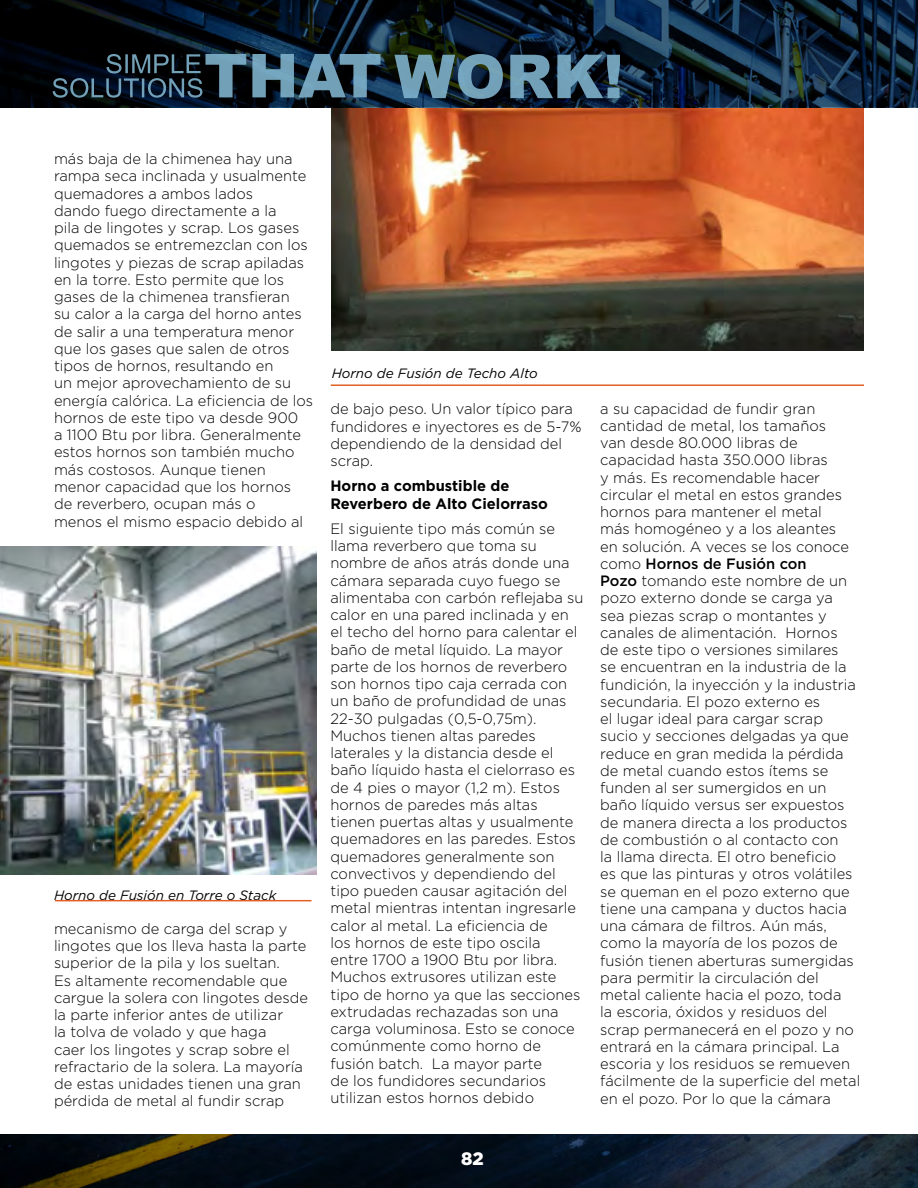
<style>
.page{position:relative;width:918px;height:1188px;background:#fff}
.page>*{position:absolute;margin:0;border:0;box-sizing:border-box;transform-origin:0 0}
.t1{font:900 18px "Gotham";color:#fff}
.t2{font:300 15px/17.2px "Gotham";color:#000}
.t3{font:700 15px/17.2px "Gotham";color:#000}
.t4{font:italic 13.5px "Gotham";color:#000}
.s1{font-weight:500}
</style>
<div class="page">
<img style="left:0;top:1134px;width:918px;height:54px">
<svg style="left:0;top:0;width:918px;height:106px;background:#162938"></svg>
<img style="left:0;top:546px;width:316px;height:328px">
<hr style="left:55px;top:900px;width:257px;height:1px;background:#e26024">
<img style="left:332px;top:108px;width:532px;height:243px">
<hr style="left:331px;top:384px;width:533px;height:2px;background:#e26024">
<p class="t2" style="left:54px;top:150px;width:261px">más baja de la chimenea hay una rampa seca inclinada y usualmente quemadores a ambos lados<br>dando fuego directamente a la<br>pila de lingotes y scrap. Los gases quemados se entremezclan con los lingotes y piezas de scrap apiladas en la torre. Esto permite que los gases de la chimenea transfieran<br>su calor a la carga del horno antes de salir a una temperatura menor que los gases que salen de otros tipos de hornos, resultando en<br>un mejor aprovechamiento de su energía calórica. La eficiencia de los hornos de este tipo va desde 900<br>a 1100 Btu por libra. Generalmente estos hornos son también mucho más costosos. Aunque tienen menor capacidad que los hornos de reverbero, ocupan más o<br>menos el mismo espacio debido al</p>
<p class="t4" style="left:54px;top:887px;width:224px">Horno de Fusión en Torre o Stack</p>
<p class="t2" style="left:54px;top:919px;width:256px">mecanismo de carga del scrap y lingotes que los lleva hasta la parte superior de la pila y los sueltan.<br>Es altamente recomendable que cargue la solera con lingotes desde la parte inferior antes de utilizar<br>la tolva de volado y que haga<br>caer los lingotes y scrap sobre el refractario de la solera. La mayoría de estas unidades tienen una gran pérdida de metal al fundir scrap</p>
<p class="t4" style="left:332px;top:365px;width:208px">Horno de Fusión de Techo Alto</p>
<p class="t2" style="left:330px;top:400px;width:253px">de bajo peso. Un valor típico para fundidores e inyectores es de 5-7% dependiendo de la densidad del scrap.</p>
<p class="t3" style="left:330px;top:477px;width:219px">Horno a combustible de<br>Reverbero de Alto Cielorraso</p>
<p class="t2" style="left:330px;top:520px;width:255px">El siguiente tipo más común se llama reverbero que toma su nombre de años atrás donde una cámara separada cuyo fuego se alimentaba con carbón reflejaba su calor en una pared inclinada y en el techo del horno para calentar el baño de metal líquido. La mayor parte de los hornos de reverbero son hornos tipo caja cerrada con un baño de profundidad de unas<br>22-30 pulgadas (0,5-0,75m).<br>Muchos tienen altas paredes laterales y la distancia desde el baño líquido hasta el cielorraso es de 4 pies o mayor (1,2 m). Estos hornos de paredes más altas tienen puertas altas y usualmente quemadores en las paredes. Estos quemadores generalmente son convectivos y dependiendo del tipo pueden causar agitación del metal mientras intentan ingresarle calor al metal. La eficiencia de<br>los hornos de este tipo oscila<br>entre 1700 a 1900 Btu por libra.<br>Muchos extrusores utilizan este tipo de horno ya que las secciones extrudadas rechazadas son una carga voluminosa. Esto se conoce comúnmente como horno de fusión batch. La mayor parte<br>de los fundidores secundarios utilizan estos hornos debido</p>
<p class="t1" style="left:461px;top:1146px;width:24px">82</p>
<p class="t2" style="left:600px;top:399px;width:262px">a su capacidad de fundir gran cantidad de metal, los tamaños<br>van desde 80.000 libras de capacidad hasta 350.000 libras<br>y más. Es recomendable hacer circular el metal en estos grandes hornos para mantener el metal<br>más homogéneo y a los aleantes<br>en solución. A veces se los conoce como <span class="s1">Hornos de Fusión con<br>Pozo</span> tomando este nombre de un pozo externo donde se carga ya sea piezas scrap o montantes y canales de alimentación. Hornos<br>de este tipo o versiones similares<br>se encuentran en la industria de la fundición, la inyección y la industria secundaria. El pozo externo es<br>el lugar ideal para cargar scrap sucio y secciones delgadas ya que reduce en gran medida la pérdida de metal cuando estos ítems se funden al ser sumergidos en un baño líquido versus ser expuestos de manera directa a los productos de combustión o al contacto con<br>la llama directa. El otro beneficio<br>es que las pinturas y otros volátiles se queman en el pozo externo que tiene una campana y ductos hacia una cámara de filtros. Aún más, como la mayoría de los pozos de fusión tienen aberturas sumergidas para permitir la circulación del metal caliente hacia el pozo, toda<br>la escoria, óxidos y residuos del scrap permanecerá en el pozo y no entrará en la cámara principal. La escoria y los residuos se remueven fácilmente de la superficie del metal en el pozo. Por lo que la cámara</p>
</div>
